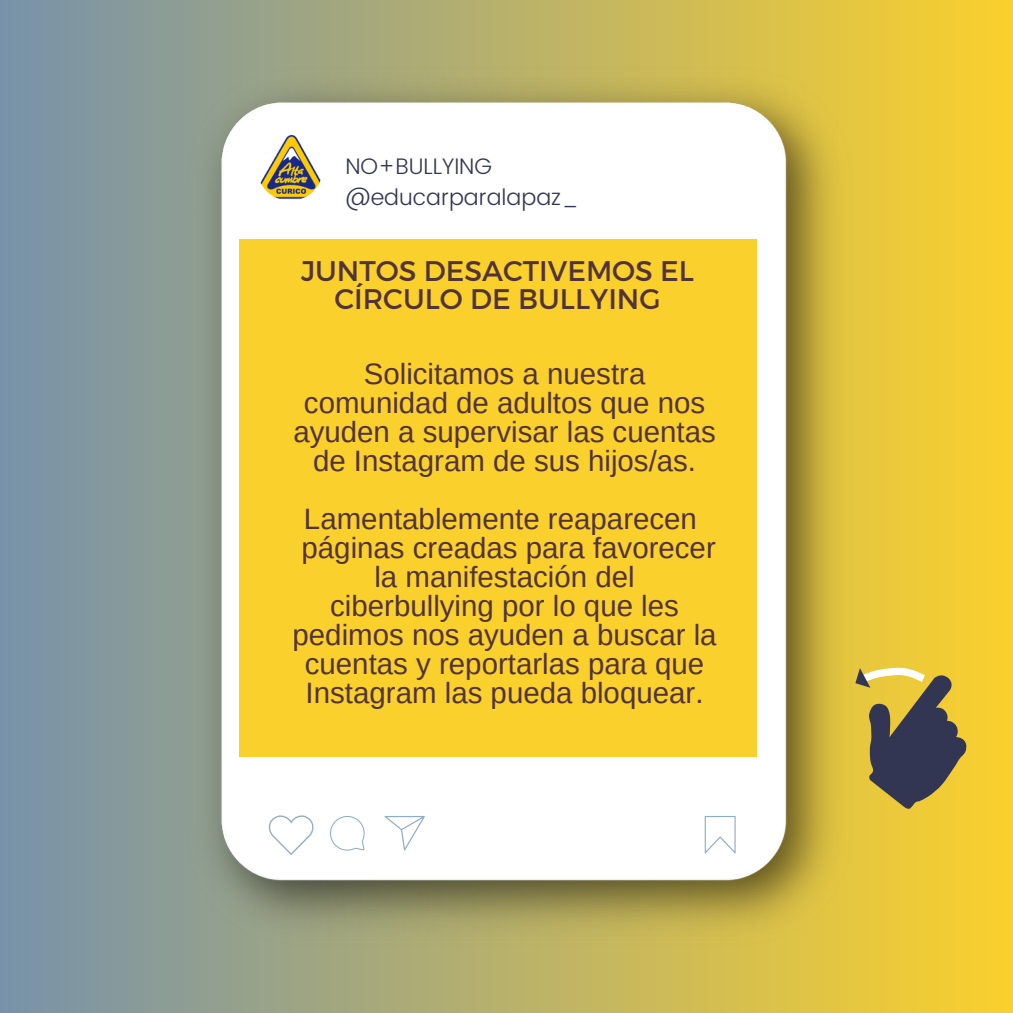
<style>
.page{position:relative;width:1013px;height:1013px;background:#fff}
.page>*{position:absolute;margin:0;border:0;box-sizing:border-box;transform-origin:0 0}
.t1{font:29.5px/29px "Arimo";color:#523338;text-align:center}
.t2{font:28.38px/28.1px "Montserrat";color:#523338;text-align:center}
.t3{font:300 22.5px "Poppins";color:#333652}
</style>
<div class="page">
<div style="left:0;top:0;width:1012px;height:1012px;background:linear-gradient(to right,#7792aa,#fad02c)"></div>
<img style="left:176px;top:57px;width:685px;height:897px">
<img style="left:257px;top:135px;width:66px;height:66px;border-radius:50%">
<svg style="left:330px;top:816px;width:35px;height:34px"></svg>
<svg style="left:384px;top:816px;width:41px;height:34px"></svg>
<svg style="left:704px;top:816px;width:31px;height:37px"></svg>
<svg style="left:268px;top:814px;width:46px;height:40px"></svg>
<div style="left:239px;top:239px;width:517px;height:517px;background:#fad02c"></div>
<svg style="left:855px;top:667px;width:112px;height:142px;background:#91824a"></svg>
<p class="t3" style="left:345px;top:153px;width:148px">NO+BULLYING</p>
<p class="t3" style="left:345px;top:184px;width:235px">@educarparalapaz_</p>
<p class="t2" style="left:301px;top:255px;width:394px">JUNTOS DESACTIVEMOS EL<br>CÍRCULO DE BULLYING</p>
<p class="t1" style="left:293px;top:359px;width:424px">Solicitamos a nuestra comunidad de adultos que nos ayuden a supervisar las cuentas de Instagram de sus hijos/as.</p>
<p class="t1" style="left:292px;top:504px;width:425px">Lamentablemente reaparecen páginas creadas para favorecer la manifestación del ciberbullying por lo que les pedimos nos ayuden a buscar la cuentas y reportarlas para que<br>Instagram las pueda bloquear.</p>
</div>
